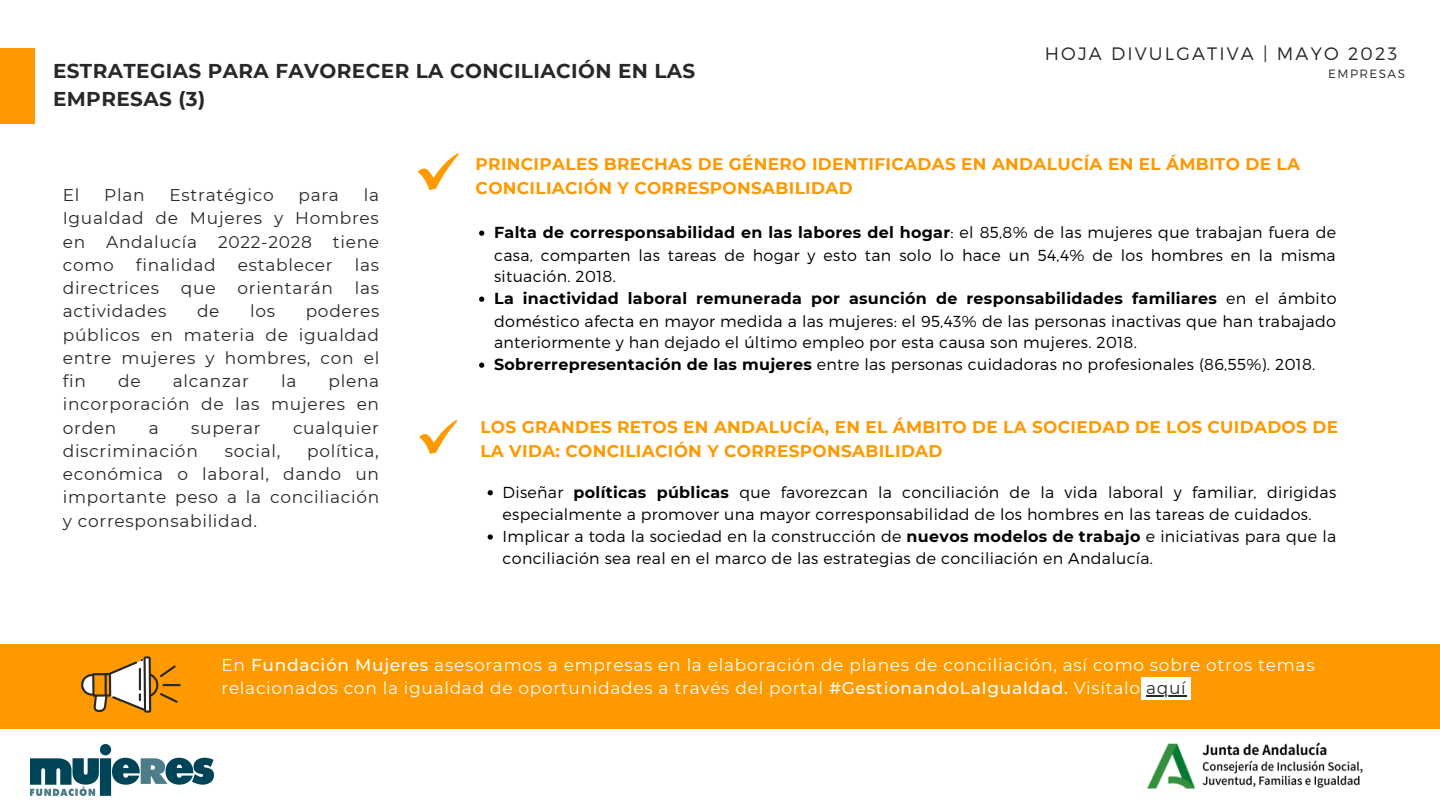
<style>
.page{position:relative;width:1440px;height:810px;background:#fff}
.page>*{position:absolute;margin:0;border:0;box-sizing:border-box;transform-origin:0 0}
.t1{font:700 20px/27.8px "Montserrat";letter-spacing:.02em;color:#27282b}
.t2{font:300 18px "Montserrat";letter-spacing:.12em;color:#27282b}
.t3{font:17px/23.2px "Montserrat";letter-spacing:.04em;color:#27282b;text-align:justify}
.t4{font:17px/23.2px "Montserrat";letter-spacing:.04em;color:#fff}
.t5{font:700 16.9px/24px "Montserrat";letter-spacing:.02em;color:#f90}
.t6{font:300 15.9px/22.1px "Montserrat";letter-spacing:.02em;color:#000}
.t7{font:300 12px "Montserrat";letter-spacing:.12em;color:#27282b}
.s1{font-weight:700}
.s2{font-weight:500}
.s3{color:#27282b}
</style>
<div class="page">
<div style="left:0;top:48px;width:34px;height:75px;background:#f90"></div>
<div style="left:0;top:645px;width:1440px;height:84px;background:#f90"></div>
<svg style="left:81px;top:656px;width:100px;height:57px"></svg>
<hr style="left:105px;top:673px;width:2px;height:23px;background:#27282b">
<div style="left:1142px;top:677px;width:49px;height:22px;background:#fff"></div>
<svg style="left:418px;top:153px;width:41px;height:37px"></svg>
<svg style="left:419px;top:420px;width:38px;height:34px"></svg>
<img style="left:31px;top:745px;width:182px;height:51px">
<img style="left:1147px;top:742px;width:216px;height:47px">
<hr style="left:1146px;top:696px;width:40px;height:1px;background:#27282b">
<svg style="left:488px;top:490px;width:5px;height:5px"></svg>
<svg style="left:488px;top:534px;width:5px;height:6px"></svg>
<svg style="left:479px;top:231px;width:5px;height:5px"></svg>
<svg style="left:479px;top:297px;width:5px;height:5px"></svg>
<svg style="left:479px;top:363px;width:5px;height:5px"></svg>
<p class="t1" style="left:53px;top:57px;width:644px">ESTRATEGIAS PARA FAVORECER LA CONCILIACIÓN EN LAS<br>EMPRESAS (3)</p>
<p class="t2" style="left:1045px;top:42px;width:354px">HOJA DIVULGATIVA | MAYO 2023</p>
<p class="t7" style="left:1328px;top:66px;width:78px">EMPRESAS</p>
<p class="t3" style="left:63px;top:183px;width:318px;text-indent:301px">la Igualdad de Mujeres y Hombres en Andalucía 2022-2028 tiene como</p>
<p class="t3" style="left:63px;top:183px;width:18px">El</p>
<p class="t3" style="left:104px;top:183px;width:42px">Plan</p>
<p class="t3" style="left:170px;top:183px;width:106px">Estratégico</p>
<p class="t3" style="left:298px;top:183px;width:42px">para</p>
<p class="t3" style="left:136px;top:253px;width:81px">finalidad</p>
<p class="t3" style="left:238px;top:253px;width:96px">establecer</p>
<p class="t3" style="left:355px;top:253px;width:26px">las</p>
<p class="t3" style="left:63px;top:276px;width:98px">directrices</p>
<p class="t3" style="left:181px;top:276px;width:36px">que</p>
<p class="t3" style="left:237px;top:276px;width:97px">orientarán</p>
<p class="t3" style="left:355px;top:276px;width:26px">las</p>
<p class="t3" style="left:63px;top:300px;width:105px">actividades</p>
<p class="t3" style="left:197px;top:300px;width:24px">de</p>
<p class="t3" style="left:250px;top:300px;width:26px">los</p>
<p class="t3" style="left:63px;top:300px;width:318px;text-indent:243px">poderes públicos en materia de igualdad entre mujeres y hombres, con el fin</p>
<p class="t3" style="left:63px;top:369px;width:318px;text-indent:266px">plena incorporación de las mujeres en orden</p>
<p class="t3" style="left:118px;top:369px;width:24px">de</p>
<p class="t3" style="left:173px;top:369px;width:78px">alcanzar</p>
<p class="t3" style="left:281px;top:369px;width:17px">la</p>
<p class="t3" style="left:149px;top:416px;width:12px">a</p>
<p class="t3" style="left:191px;top:416px;width:71px">superar</p>
<p class="t3" style="left:293px;top:416px;width:87px">cualquier</p>
<p class="t3" style="left:63px;top:439px;width:137px">discriminación</p>
<p class="t3" style="left:225px;top:439px;width:57px">social,</p>
<p class="t3" style="left:63px;top:439px;width:318px;text-indent:244px">política, económica o laboral, dando un importante peso a la conciliación y corresponsabilidad.</p>
<p class="t5" style="left:476px;top:152px;width:826px">PRINCIPALES BRECHAS DE GÉNERO IDENTIFICADAS EN ANDALUCÍA EN EL ÁMBITO DE LA<br>CONCILIACIÓN Y CORRESPONSABILIDAD</p>
<p class="t6" style="left:494px;top:221px;width:844px;text-align:justify"><span class="s1">Falta de corresponsabilidad en las labores del hogar</span>: el 85,8% de las mujeres que trabajan fuera de casa, comparten las tareas de hogar y esto tan solo lo hace un 54,4% de los hombres en la misma situación. 2018.</p>
<p class="t6" style="left:494px;top:287px;width:844px;text-align:justify"><span class="s1">La inactividad laboral remunerada por asunción de responsabilidades familiares</span> en el ámbito doméstico afecta en mayor medida a las mujeres: el 95,43% de las personas inactivas que han trabajado anteriormente y han dejado el último empleo por esta causa son mujeres. 2018.</p>
<p class="t6" style="left:494px;top:353px;width:823px"><span class="s1">Sobrerrepresentación de las mujeres</span> entre las personas cuidadoras no profesionales (86,55%). 2018.</p>
<p class="t5" style="left:480px;top:415px;width:859px">LOS GRANDES RETOS EN ANDALUCÍA, EN EL ÁMBITO DE LA SOCIEDAD DE LOS CUIDADOS DE<br>LA VIDA: CONCILIACIÓN Y CORRESPONSABILIDAD</p>
<p class="t6" style="left:503px;top:480px;width:835px;line-height:22.5px">Diseñar <span class="s1">políticas públicas</span> que favorezcan la conciliación de la vida laboral y familiar, dirigidas especialmente a promover una mayor corresponsabilidad de los hombres en las tareas de cuidados.</p>
<p class="t6" style="left:503px;top:524px;width:835px;line-height:22.5px">Implicar a toda la sociedad en la construcción de <span class="s1">nuevos modelos de trabajo</span> e iniciativas para que la conciliación sea real en el marco de las estrategias de conciliación en Andalucía.</p>
<p class="t4" style="left:221px;top:653px;width:1095px">En <span class="s2">Fundación Mujeres</span> asesoramos a empresas en la elaboración de planes de conciliación, así como sobre otros temas relacionados con la igualdad de oportunidades a través del portal <span class="s2">#GestionandoLaIgualdad.</span> Visítalo <span class="s3">aquí</span></p>
</div>
